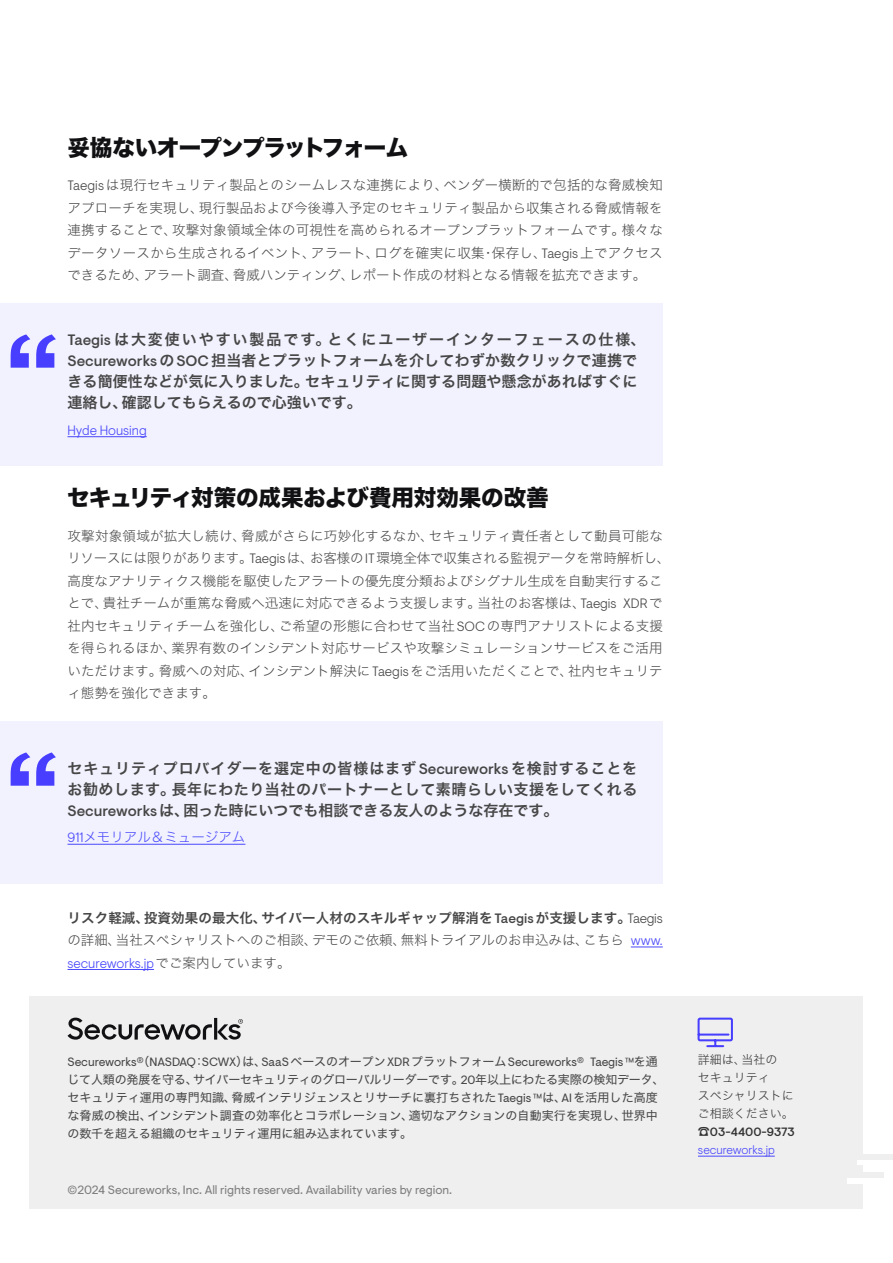
<style>
.page{position:relative;width:893px;height:1263px;background:#fff}
.page>*{position:absolute;margin:0;border:0;box-sizing:border-box;transform-origin:0 0}
.Body_-_Headlines{font:22.5px "Hira Kaku Std W8";letter-spacing:-.005em;color:#111013}
.Body_-_Headlines-2{font:22.5px "Hira Kaku Std W8";letter-spacing:-.025em;color:#111013}
.Quote_-_Quotation__on_white{font:15px/21px "Hira Kaku Std W6";letter-spacing:.005em;color:#464646}
.Body_-_Copy{font:13.5px/22.5px "Hira Kaku Std W2";color:#464646;text-align:justify}
.Quote_-_Quotation__on_white-2{font:13.5px "Hira Kaku Std W2";color:#4948fb}
.Quote_-_Quotation__on_white-3{font:300 13.5px "Visuelt Pro";color:#4948fb}
.Body_-_Copy-2{font:12px/18px "Hira Kaku Std W4";letter-spacing:.005em;color:#464646}
.Copyright{font:12px "Visuelt Pro";color:#7d7d7d}
.Sw_Boilerplate{font:12px/18px "Hira Kaku Std W2";color:#333}
.Sw_Boilerplate-2{font:300 12px "Visuelt Pro";color:#4948fb}
.Sw_Boilerplate-3{font:500 12px "Visuelt Pro";letter-spacing:-.01em;color:#333}
.s1{font-family:"Visuelt Pro";font-weight:300}
.s2{font-family:"Visuelt Pro";font-weight:500}
.s3{font-family:"Hira Kaku Std W6"}
.s4{font-family:"Visuelt Pro";font-weight:300;color:#4948fb}
.s5{font-family:"Visuelt Pro"}
.s6{font-family:"Hira Kaku Std W6";font-weight:400}
</style>
<div class="page">
<hr style="left:631px;top:947px;width:32px;height:1px;background:#4948fb">
<hr style="left:68px;top:969px;width:86px;height:1px;background:#4948fb">
<div style="left:0;top:303px;width:663px;height:162px;background:#f2f2ff"></div>
<hr style="left:68px;top:436px;width:79px;height:1px;background:#4948fb">
<svg style="left:11px;top:334px;width:45px;height:34px"></svg>
<div style="left:0;top:721px;width:663px;height:162px;background:#f2f2ff"></div>
<hr style="left:68px;top:844px;width:177px;height:1px;background:#4948fb">
<svg style="left:11px;top:752px;width:45px;height:34px"></svg>
<div style="left:30px;top:996px;width:833px;height:213px;background:#efefef"></div>
<hr style="left:698px;top:1156px;width:77px;height:1px;background:#4948fb">
<div style="left:847px;top:1178px;width:44px;height:5px;background:#fff"></div>
<div style="left:858px;top:1159px;width:35px;height:5px;background:#fff"></div>
<div style="left:851px;top:1154px;width:42px;height:5px;background:#efefef"></div>
<div style="left:841px;top:1173px;width:43px;height:5px;background:#efefef"></div>
<svg style="left:697px;top:1017px;width:36px;height:31px"></svg>
<svg style="left:67px;top:1017px;width:176px;height:23px"></svg>
<p class="Body_-_Headlines-2" style="left:67px;top:135px;width:342px">妥協ないオープンプラットフォーム</p>
<p class="Body_-_Copy" style="left:67px;top:174px;width:597px"><span class="s1">Taegis</span>は現行セキュリティ製品とのシームレスな連携により、ベンダー横断的で包括的な脅威検知アプローチを実現し、現行製品および今後導入予定のセキュリティ製品から収集される脅威情報を連携することで、攻撃対象領域全体の可視性を高められるオープンプラットフォームです。様々なデータソースから生成されるイベント、アラート、ログを確実に収集・保存し、<span class="s1">Taegis</span>上でアクセスできるため、アラート調査、脅威ハンティング、レポート作成の材料となる情報を拡充できます。</p>
<p class="Quote_-_Quotation__on_white" style="left:68px;top:330px;width:579px"><span class="s2">Taegis</span>は大変使いやすい製品です。とくにユーザーインターフェースの仕様、<span class="s2">Secureworks</span>の<span class="s2">SOC</span>担当者とプラットフォームを介してわずか数クリックで連携できる簡便性などが気に入りました。セキュリティに関する問題や懸念があればすぐに連絡し、確認してもらえるので心強いです。</p>
<p class="Quote_-_Quotation__on_white-3" style="left:68px;top:422px;width:81px">Hyde Housing</p>
<p class="Body_-_Headlines" style="left:67px;top:485px;width:483px">セキュリティ対策の成果および費用対効果の改善</p>
<p class="Body_-_Copy" style="left:67px;top:524px;width:604px;text-align:left">攻撃対象領域が拡大し続け、脅威がさらに巧妙化するなか、セキュリティ責任者として動員可能なリソースには限りがあります。<span class="s1">Taegis</span>は、お客様の<span class="s1">IT</span>環境全体で収集される監視データを常時解析し、高度なアナリティクス機能を駆使したアラートの優先度分類およびシグナル生成を自動実行することで、貴社チームが重篤な脅威へ迅速に対応できるよう支援します。当社のお客様は、<span class="s1">Taegis XDR</span>で社内セキュリティチームを強化し、ご希望の形態に合わせて当社<span class="s1">SOC</span>の専門アナリストによる支援を得られるほか、業界有数のインシデント対応サービスや攻撃シミュレーションサービスをご活用いただけます。脅威への対応、インシデント解決に<span class="s1">Taegis</span>をご活用いただくことで、社内セキュリティ態勢を強化できます。</p>
<p class="Quote_-_Quotation__on_white" style="left:68px;top:758px;width:571px;text-align:justify">セキュリティプロバイダーを選定中の皆様はまず <span class="s2">Secureworks</span> を検討することをお勧めします。長年にわたり当社のパートナーとして素晴らしい支援をしてくれる<span class="s2">Secureworks</span>は、困った時にいつでも相談できる友人のような存在です。</p>
<p class="Quote_-_Quotation__on_white-2" style="left:68px;top:827px;width:179px"><span class="s1">911</span>メモリアル＆ミュージアム</p>
<p class="Body_-_Copy" style="left:68px;top:906px;width:597px"><span class="s3">リスク軽減、投資効果の最大化、サイバー人材のスキルギャップ解消を</span><span class="s2">Taegis</span><span class="s3">が支援します。</span><span class="s1">Taegis</span>の詳細、当社スペシャリストへのご相談、デモのご依頼、無料トライアルのお申込みは、こちら <span class="s4">www. secureworks.jp</span>でご案内しています。</p>
<p class="Body_-_Copy-2" style="left:68px;top:1053px;width:598px"><span class="s5">Secureworks</span><sup>®</sup>（<span class="s5">NASDAQ</span>：<span class="s5">SCWX</span>）は、<span class="s5">SaaS</span>ベースのオープン<span class="s5">XDR</span>プラットフォーム<span class="s5">Secureworks</span><sup>®</sup> <span class="s5">Taegis ™</span>を通じて人類の発展を守る、サイバーセキュリティのグローバルリーダーです。<span class="s5">20</span>年以上にわたる実際の検知データ、セキュリティ運用の専門知識、脅威インテリジェンスとリサーチに裏打ちされた<span class="s5">Taegis ™</span>は、<span class="s5">AI</span>を活用した高度な脅威の検出、インシデント調査の効率化とコラボレーション、適切なアクションの自動実行を実現し、世界中の数千を超える組織のセキュリティ運用に組み込まれています。</p>
<p class="Sw_Boilerplate" style="left:698px;top:1050px;width:97px">詳細は、当社の<br>セキュリティ<br>スペシャリストにご相談ください。</p>
<p class="Sw_Boilerplate-3" style="left:698px;top:1125px;width:98px"><span class="s6">☎</span>03-4400-9373</p>
<p class="Sw_Boilerplate-2" style="left:698px;top:1143px;width:78px">secureworks.jp</p>
<p class="Copyright" style="left:68px;top:1183px;width:386px">©2024 Secureworks, Inc. All rights reserved. Availability varies by region.</p>
</div>
